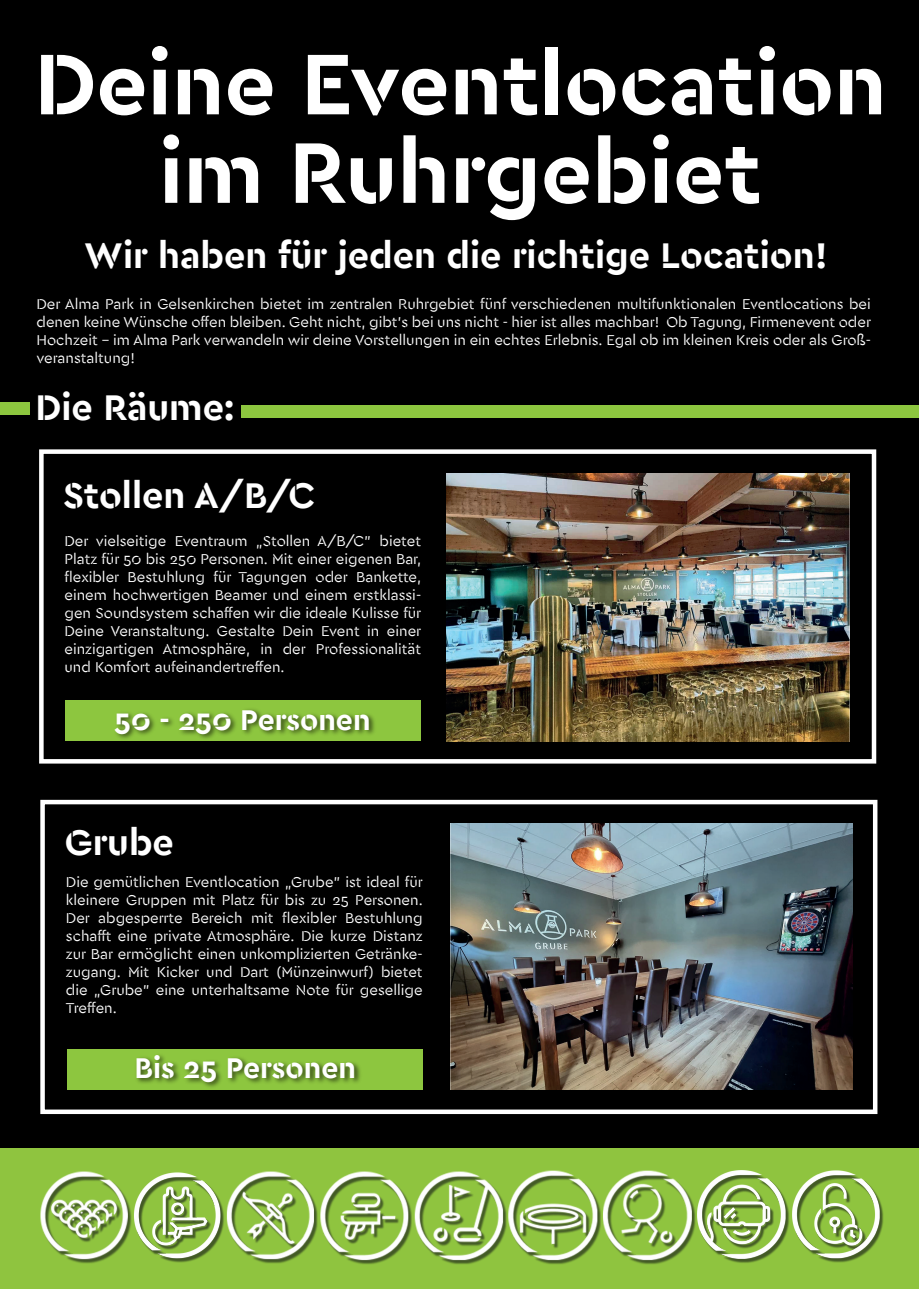
<style>
.page{position:relative;width:919px;height:1289px;background:#fff}
.page>*{position:absolute;margin:0;border:0;box-sizing:border-box;transform-origin:0 0}
.t1{font:700 90px/88.5px "Cera Stencil PRO";color:#fff;text-align:center}
.t2{font:700 37.5px "Cera Stencil PRO";color:#fff}
.t3{font:700 30px "Cera Stencil PRO";color:#fff}
.t4{font:15px/18px "Cera Stencil";color:#fff;text-align:justify}
</style>
<div class="page">
<div style="left:0;top:0;width:918px;height:1244px;background:#000"></div>
<div style="left:40px;top:799px;width:837px;height:314px;border:5px solid #fff"></div>
<img style="left:447px;top:473px;width:402px;height:268px">
<img style="left:450px;top:823px;width:402px;height:223px">
<img style="left:0;top:1046px;width:918px;height:242px">
<div style="left:39px;top:449px;width:837px;height:314px;border:5px solid #fff"></div>
<div style="left:0;top:402px;width:30px;height:12px;background:#8dc63f"></div>
<div style="left:241px;top:405px;width:677px;height:12px;background:#8dc63f"></div>
<img style="left:62px;top:700px;width:367px;height:64px">
<img style="left:65px;top:1048px;width:367px;height:67px">
<h1 class="t1" style="left:34px;top:44px;width:853px">Deine Eventlocation im Ruhrgebiet</h1>
<h2 class="t2" style="left:84px;top:239px;width:745px">Wir haben für jeden die richtige Location!</h2>
<p class="t4" style="left:37px;top:295px;width:835px">Der Alma Park in Gelsenkirchen bietet im zentralen Ruhrgebiet fünf verschiedenen multifunktionalen Eventlocations bei denen keine Wünsche offen bleiben. Geht nicht, gibt’s bei uns nicht - hier ist alles machbar! Ob Tagung, Firmenevent oder Hochzeit – im Alma Park verwandeln wir deine Vorstellungen in ein echtes Erlebnis. Egal ob im kleinen Kreis oder als Groß&shy;veranstaltung!</p>
<h2 class="t2" style="left:36px;top:391px;width:200px">Die Räume:</h2>
<h2 class="t2" style="left:63px;top:479px;width:254px">Stollen A/B/C</h2>
<p class="t4" style="left:64px;top:532px;width:358px">Der vielseitige Eventraum „Stollen A/B/C" bietet Platz für 50 bis 250 Personen. Mit einer eigenen Bar, flexibler Bestuhlung für Tagungen oder Bankette, einem hochwertigen Beamer und einem erstklassi&shy;gen Soundsystem schaffen wir die ideale Kulisse für Deine Veranstaltung. Gestalte Dein Event in einer einzigartigen Atmosphäre, in der Professionalität und Komfort aufeinandertreffen.</p>
<h3 class="t3" style="left:114px;top:706px;width:257px">50 - 250 Personen</h3>
<h2 class="t2" style="left:65px;top:825px;width:111px">Grube</h2>
<p class="t4" style="left:66px;top:873px;width:358px">Die gemütlichen Eventlocation „Grube" ist ideal für kleinere Gruppen mit Platz für bis zu 25 Personen.<br>Der abgesperrte Bereich mit flexibler Bestuhlung schafft eine private Atmosphäre. Die kurze Distanz zur Bar ermöglicht einen unkomplizierten Getränke&shy;zugang. Mit Kicker und Dart (Münzeinwurf) bietet die „Grube" eine unterhaltsame Note für gesellige Treffen.</p>
<h3 class="t3" style="left:134px;top:1054px;width:223px">Bis 25 Personen</h3>
</div>
